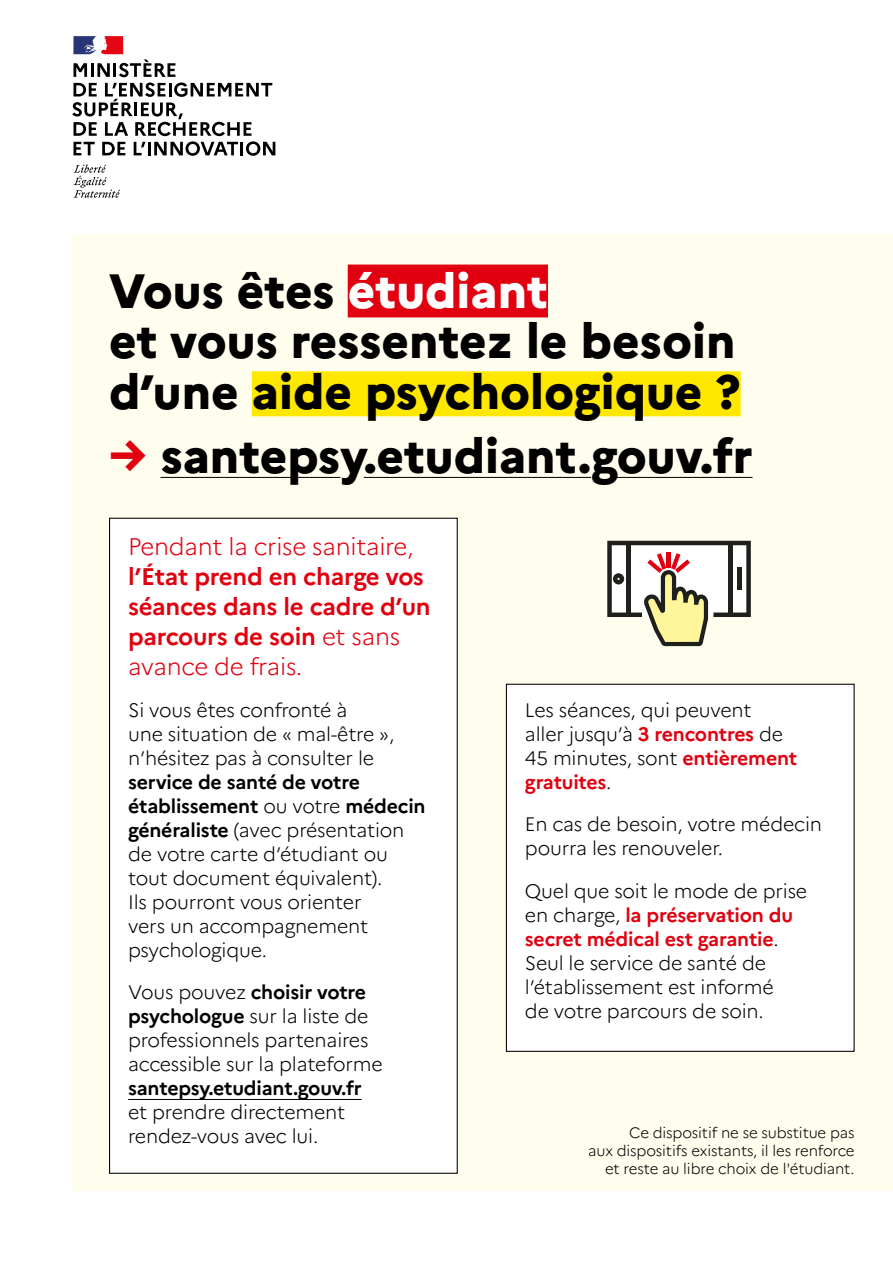
<style>
.page{position:relative;width:893px;height:1263px;background:#fff}
.page>*{position:absolute;margin:0;border:0;box-sizing:border-box;transform-origin:0 0}
.psy_titre_alt1{font:800 48px/50.4px "Marianne";color:#000}
.psy_chapeau{font:700 24px/30px "Marianne";letter-spacing:-.01em;color:#e1000f}
.psy_chapeau-2{font:300 19.5px/24px "Marianne";letter-spacing:-.01em;color:#000}
.t1{font:300 15px/18px "Marianne";letter-spacing:-.01em;color:#000;text-align:right}
.s1{color:#fff}
.s2{color:#e1000f}
.s3{font-weight:300}
.s4{font-weight:700}
.s5{font-weight:700;color:#e1000f}
</style>
<div class="page">
<div style="left:72px;top:235px;width:821px;height:956px;background:#fffdee"></div>
<div style="left:110px;top:518px;width:347px;height:655px;background:#fff"></div>
<hr style="left:128px;top:1099px;width:234px;height:1px;background:#000">
<svg style="left:607px;top:541px;width:144px;height:105px"></svg>
<div style="left:506px;top:684px;width:348px;height:367px;background:#fff"></div>
<div style="left:506px;top:684px;width:349px;height:368px;border:1px solid #000"></div>
<div style="left:348px;top:265px;width:200px;height:52px;background:#e0000f"></div>
<div style="left:252px;top:371px;width:489px;height:45px;background:#ffe800"></div>
<hr style="left:160px;top:477px;width:180px;height:1px;background:#000">
<hr style="left:364px;top:477px;width:227px;height:1px;background:#000">
<hr style="left:617px;top:477px;width:135px;height:1px;background:#000">
<svg style="left:74px;top:164px;width:46px;height:34px"></svg>
<svg style="left:72px;top:36px;width:203px;height:120px"></svg>
<p class="psy_titre_alt1" style="left:109px;top:265px;width:633px">Vous êtes <span class="s1">étudiant<br></span>et vous ressentez le besoin d’une aide psychologique ?</p>
<p class="psy_titre_alt1" style="left:109px;top:431px;width:645px"><span class="s2">→</span> santepsy.etudiant.gouv.fr</p>
<p class="psy_chapeau" style="left:128px;top:531px;width:304px"><span class="s3">Pendant la crise sanitaire, </span>l’État prend en charge vos séances dans le cadre d’un parcours de soin <span class="s3">et sans avance de frais.</span></p>
<p class="psy_chapeau-2" style="left:128px;top:698px;width:299px">Si vous êtes confronté à<br>une situation de « mal-être », n’hésitez pas à consulter le <span class="s4">service de santé de votre établissement</span> ou votre <span class="s4">médecin généraliste</span> (avec présentation de votre carte d’étudiant ou tout document équivalent).<br>Ils pourront vous orienter<br>vers un accompagnement psychologique.</p>
<p class="psy_chapeau-2" style="left:128px;top:980px;width:256px">Vous pouvez <span class="s4">choisir votre psychologue</span> sur la liste de professionnels partenaires accessible sur la plateforme <span class="s4">santepsy.etudiant.gouv.fr </span>et prendre directement rendez-vous avec lui.</p>
<p class="psy_chapeau-2" style="left:525px;top:698px;width:274px">Les séances, qui peuvent<br>aller jusqu’à <span class="s5">3 rencontres</span> de<br>45 minutes, sont <span class="s5">entièrement gratuites</span>.</p>
<p class="psy_chapeau-2" style="left:525px;top:812px;width:299px">En cas de besoin, votre médecin pourra les renouveler.</p>
<p class="psy_chapeau-2" style="left:525px;top:878px;width:284px">Quel que soit le mode de prise en charge, <span class="s5">la préservation du secret médical est garantie</span>.<br>Seul le service de santé de l’établissement est informé<br>de votre parcours de soin.</p>
<p class="t1" style="left:588px;top:1123px;width:268px">Ce dispositif ne se substitue pas<br>aux dispositifs existants, il les renforce et reste au libre choix de l'étudiant.</p>
</div>
